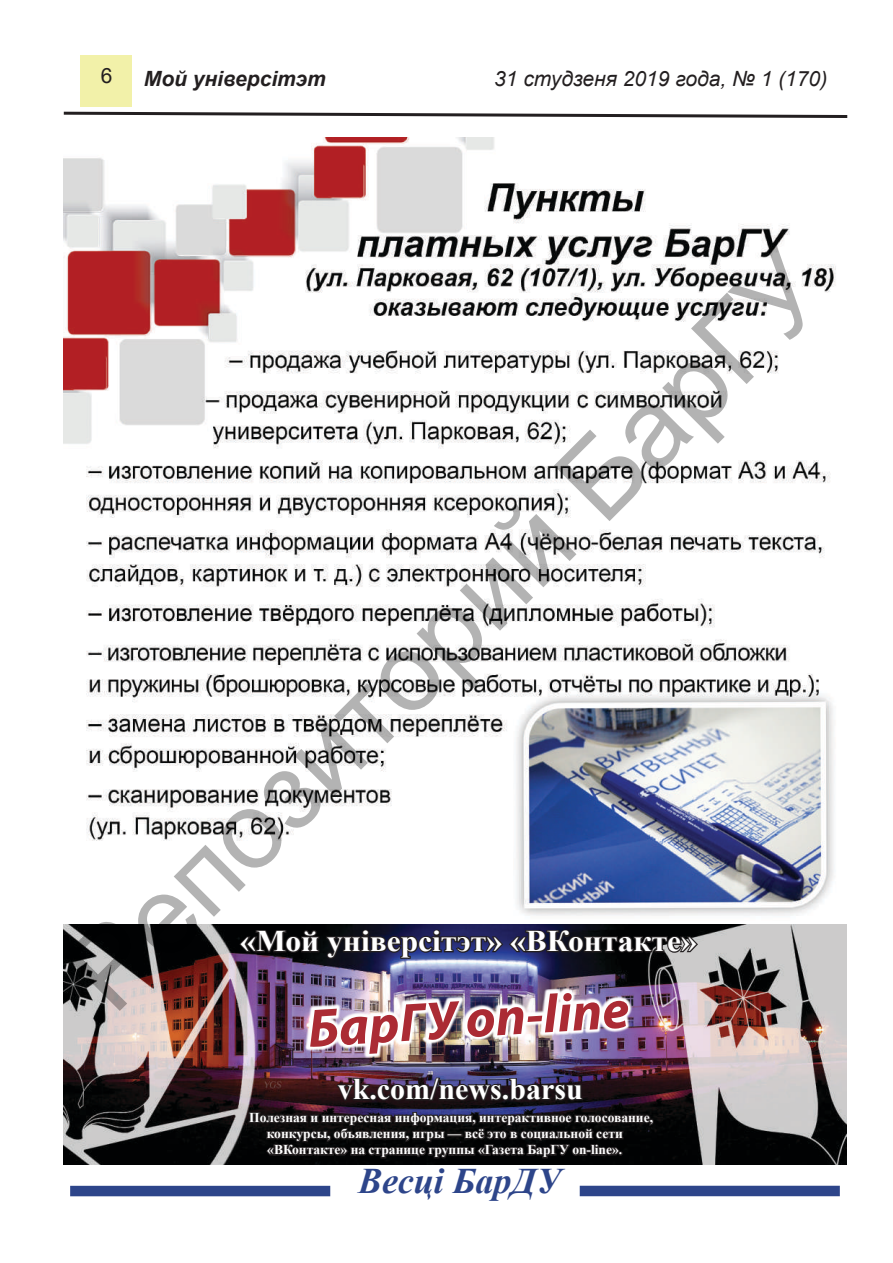
<style>
.page{position:relative;width:893px;height:1263px;background:#fff}
.page>*{position:absolute;margin:0;border:0;box-sizing:border-box;transform-origin:0 0}
.t1{font:109.8px "Arial";color:rgb(0 0 0/.3)}
.t2{font:italic 700 54px "Myriad Pro";color:#ab2b34}
.t3{font:italic 700 36px "Times New Roman";color:#2d458a}
.t4{font:700 30px "Times New Roman";color:#fff;scale:1.05 1}
.t5{font:700 30px "Times New Roman";color:#fff}
.t6{font:italic 21px "Arial";color:#231f20}
.t7{font:italic 700 21px "Arial";color:#231f20}
.t8{font:21px "Arial";color:#231f20}
.t9{font:700 13.5px/16.2px "Times New Roman";color:#fff}
</style>
<div class="page">
<div style="left:70px;top:1186px;width:260px;height:10px;background:#2d458a"></div>
<div style="left:580px;top:1186px;width:260px;height:10px;background:#2d458a"></div>
<svg style="left:63px;top:111px;width:785px;height:7px"></svg>
<div style="left:81px;top:55px;width:51px;height:52px;background:#f2f1a9"></div>
<img style="left:64px;top:924px;width:782px;height:240px">
<svg style="left:238px;top:924px;width:462px;height:37px;background:#1f1f34"></svg>
<img style="left:247px;top:984px;width:408px;height:181px">
<img style="left:64px;top:137px;width:772px;height:779px">
<h3 class="t8" style="left:101px;top:62px;width:13px">6</h3>
<h3 class="t7" style="left:144px;top:65px;width:183px">Мой універсітэт</h3>
<h3 class="t6" style="left:494px;top:65px;width:335px">31 студзеня 2019 года, № 1 (170)</h3>
<h1 class="t1" style="left:36px;top:939px;width:1017px;rotate:-45deg">Репозиторий БарГУ</h1>
<h3 class="t4" style="left:240px;top:920px;width:436px">«Мой універсітэт» «ВКонтакте»</h3>
<h2 class="t2" style="left:306px;top:992px;width:323px;rotate:-3deg">БарГУ on-line</h2>
<h3 class="t5" style="left:338px;top:1068px;width:247px">vk.com/news.barsu</h3>
<p class="t9" style="left:267px;top:1109px;width:388px;text-indent:-17px">Полезная и интересная информация, интерактивное голосование, конкурсы, объявления, игры — всё это в социальной сети «ВКонтакте» на странице группы «Газета БарГУ on-line».</p>
<h3 class="t3" style="left:358px;top:1156px;width:205px">Весці БарДУ</h3>
</div>
